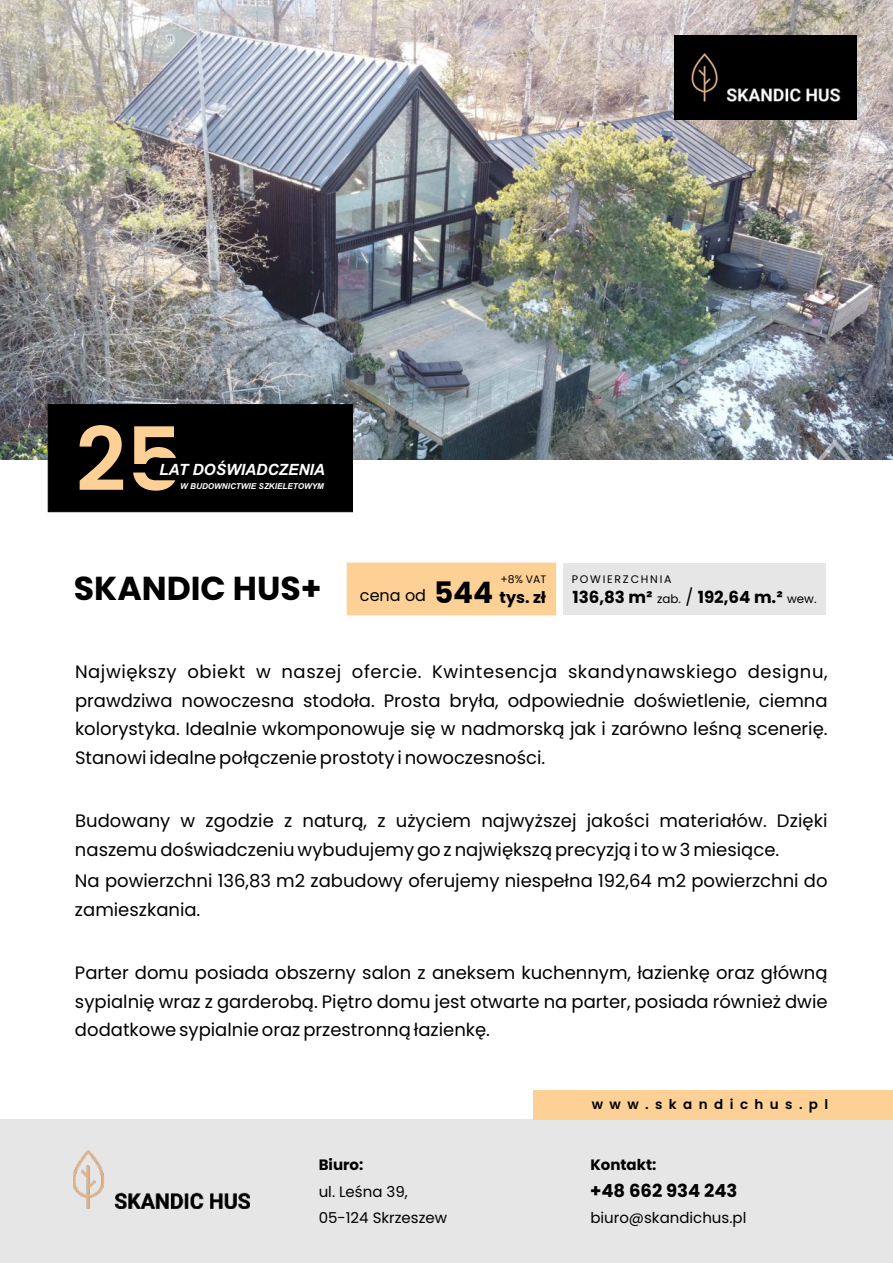
<style>
.page{position:relative;width:893px;height:1263px;background:#fff}
.page>*{position:absolute;margin:0;border:0;box-sizing:border-box;transform-origin:0 0}
.t1{font:700 33.15px "Poppins";color:#000}
.t2{font:18px/28.5px "Poppins";color:#000;text-align:justify}
.t3{font:700 18px "Poppins";color:#000}
.t4{font:700 16.65px "Poppins";color:#000}
.t5{font:italic 700 15.45px "Arial";color:#fff}
.t6{font:15px/26.4px "Poppins";color:#000}
.t7{font:700 15px "Poppins";color:#000}
.t8{font:600 13.5px "Poppins";letter-spacing:.475em;color:#000}
.t9{font:10.95px "Poppins";letter-spacing:.16em;color:#000}
.t10{font:10.8px "Poppins";color:#000}
.t11{font:italic 700 8.1px "Arial";color:#fff}
.s1{font-weight:400;font-size:16.05px}
.s2{font-size:29.55px}
.s3{font-size:16.05px}
.s4{font-weight:400;font-size:11.85px}
.s5{font-weight:400}
</style>
<div class="page">
<img style="left:0;top:0;width:893px;height:460px">
<div style="left:563px;top:563px;width:263px;height:52px;background:#e6e6e6"></div>
<div style="left:346px;top:562px;width:210px;height:54px;background:#fdd095"></div>
<img style="left:675px;top:35px;width:181px;height:85px">
<svg style="left:47px;top:404px;width:306px;height:109px;background:#18140f"></svg>
<div style="left:0;top:1120px;width:893px;height:143px;background:#e6e6e6"></div>
<img style="left:74px;top:1151px;width:176px;height:57px">
<div style="left:533px;top:1090px;width:360px;height:30px;background:#fdd095"></div>
<p class="t5" style="left:159px;top:464px;width:167px">LAT DOŚWIADCZENIA</p>
<p class="t11" style="left:180px;top:483px;width:145px">W BUDOWNICTWIE SZKIELETOWYM</p>
<p class="t10" style="left:500px;top:571px;width:47px">+8% VAT</p>
<h1 class="t1" style="left:74px;top:566px;width:474px">SKANDIC HUS+ <span class="s1">cena od</span> <span class="s2">544</span> <span class="s3">tys. zł</span></h1>
<p class="t9" style="left:572px;top:571px;width:101px">POWIERZCHNIA</p>
<p class="t4" style="left:572px;top:586px;width:246px">136,83 m² <span class="s4">zab.</span> <span class="s5">/</span> 192,64 m.² <span class="s4">wew.</span></p>
<p class="t2" style="left:75px;top:657px;width:754px">Największy obiekt w naszej ofercie. Kwintesencja skandynawskiego designu, prawdziwa nowoczesna stodoła. Prosta bryła, odpowiednie doświetlenie, ciemna kolorystyka. Idealnie wkomponowuje się w nadmorską jak i zarówno leśną scenerię.<br>Stanowi idealne połączenie prostoty i nowoczesności.</p>
<p class="t2" style="left:75px;top:806px;width:754px">Budowany w zgodzie z naturą, z użyciem najwyższej jakości materiałów. Dzięki naszemu doświadczeniu wybudujemy go z największą precyzją i to w 3 miesiące.</p>
<p class="t2" style="left:75px;top:867px;width:754px">Na powierzchni 136,83 m2 zabudowy oferujemy niespełna 192,64 m2 powierzchni do zamieszkania.</p>
<p class="t2" style="left:75px;top:959px;width:754px">Parter domu posiada obszerny salon z aneksem kuchennym, łazienkę oraz główną sypialnię wraz z garderobą. Piętro domu jest otwarte na parter, posiada również dwie dodatkowe sypialnie oraz przestronną łazienkę.</p>
<p class="t8" style="left:592px;top:1095px;width:238px">www.skandichus.pl</p>
<p class="t7" style="left:319px;top:1154px;width:46px">Biuro:</p>
<p class="t6" style="left:319px;top:1178px;width:130px">ul. Leśna 39,<br>05-124 Skrzeszew</p>
<p class="t3" style="left:590px;top:1177px;width:149px">+48 662 934 243</p>
<p class="t7" style="left:590px;top:1154px;width:68px">Kontakt:</p>
<p class="t6" style="left:590px;top:1204px;width:158px">biuro@skandichus.pl</p>
</div>
